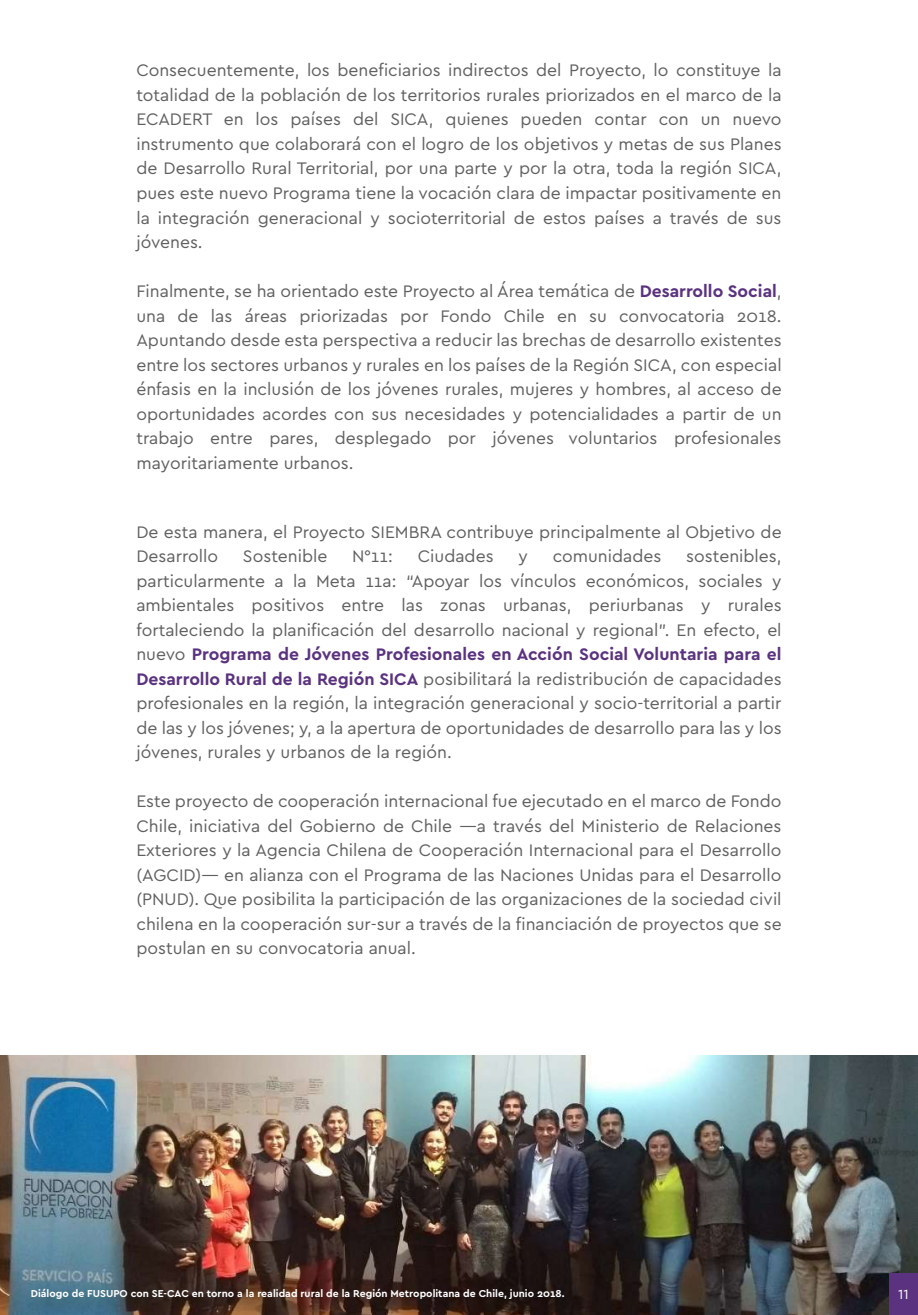
<style>
.page{position:relative;width:918px;height:1315px;background:#fff}
.page>*{position:absolute;margin:0;border:0;box-sizing:border-box;transform-origin:0 0}
.t1{font:17.5px/24.5px "Cera";color:#606060;text-align:justify}
.t2{font:14px "Cera";color:#fff}
.t3{font:700 10.5px "Cera";color:#fff}
.s1{font-weight:700;color:#5a3280}
</style>
<div class="page">
<img style="left:0;top:1055px;width:918px;height:260px">
<div style="left:889px;top:1273px;width:29px;height:42px;background:#5a3280"></div>
<img style="left:8px;top:1271px;width:595px;height:44px">
<p class="t1" style="left:136px;top:58px;width:647px">Consecuentemente, los beneficiarios indirectos del Proyecto, lo constituye la totalidad de la población de los territorios rurales priorizados en el marco de la ECADERT en los países del SICA, quienes pueden contar con un nuevo instrumento que colaborará con el logro de los objetivos y metas de sus Planes de Desarrollo Rural Territorial, por una parte y por la otra, toda la región SICA, pues este nuevo Programa tiene la vocación clara de impactar positivamente en la integración generacional y socioterritorial de estos países a través de sus jóvenes.</p>
<p class="t1" style="left:136px;top:278px;width:647px">Finalmente, se ha orientado este Proyecto al Área temática de <span class="s1">Desarrollo Social</span>, una de las áreas priorizadas por Fondo Chile en su convocatoria 2018.<br>Apuntando desde esta perspectiva a reducir las brechas de desarrollo existentes entre los sectores urbanos y rurales en los países de la Región SICA, con especial énfasis en la inclusión de los jóvenes rurales, mujeres y hombres, al acceso de oportunidades acordes con sus necesidades y potencialidades a partir de un trabajo entre pares, desplegado por jóvenes voluntarios profesionales mayoritariamente urbanos.</p>
<p class="t1" style="left:136px;top:519px;width:647px">De esta manera, el Proyecto SIEMBRA contribuye principalmente al Objetivo de<br>Desarrollo</p>
<p class="t1" style="left:136px;top:543px;width:647px;text-indent:550px">sostenibles, particularmente a la Meta 11a: “Apoyar los vínculos económicos, sociales y ambientales positivos entre las zonas urbanas, periurbanas y rurales fortaleciendo la planificación del desarrollo nacional y regional”. En efecto, el nuevo <span class="s1">Programa de Jóvenes Profesionales en Acción Social Voluntaria para el Desarrollo Rural de la Región SICA</span> posibilitará la redistribución de capacidades profesionales en la región, la integración generacional y socio-territorial a partir de las y los jóvenes; y, a la apertura de oportunidades de desarrollo para las y los jóvenes, rurales y urbanos de la región.</p>
<p class="t1" style="left:136px;top:788px;width:647px">Este proyecto de cooperación internacional fue ejecutado en el marco de Fondo Chile, iniciativa del Gobierno de Chile —a través del Ministerio de Relaciones Exteriores y la Agencia Chilena de Cooperación Internacional para el Desarrollo (AGCID)— en alianza con el Programa de las Naciones Unidas para el Desarrollo (PNUD). Que posibilita la participación de las organizaciones de la sociedad civil chilena en la cooperación sur-sur a través de la financiación de proyectos que se postulan en su convocatoria anual.</p>
<p class="t1" style="left:243px;top:543px;width:86px">Sostenible</p>
<p class="t1" style="left:352px;top:543px;width:42px">N°11:</p>
<p class="t1" style="left:418px;top:543px;width:77px">Ciudades</p>
<p class="t1" style="left:518px;top:543px;width:11px">y</p>
<p class="t1" style="left:553px;top:543px;width:110px">comunidades</p>
<p class="t3" style="left:31px;top:1286px;width:535px">Diálogo de FUSUPO con SE-CAC en torno a la realidad rural de la Región Metropolitana de Chile, junio 2018.</p>
<p class="t2" style="left:898px;top:1285px;width:12px">11</p>
</div>
